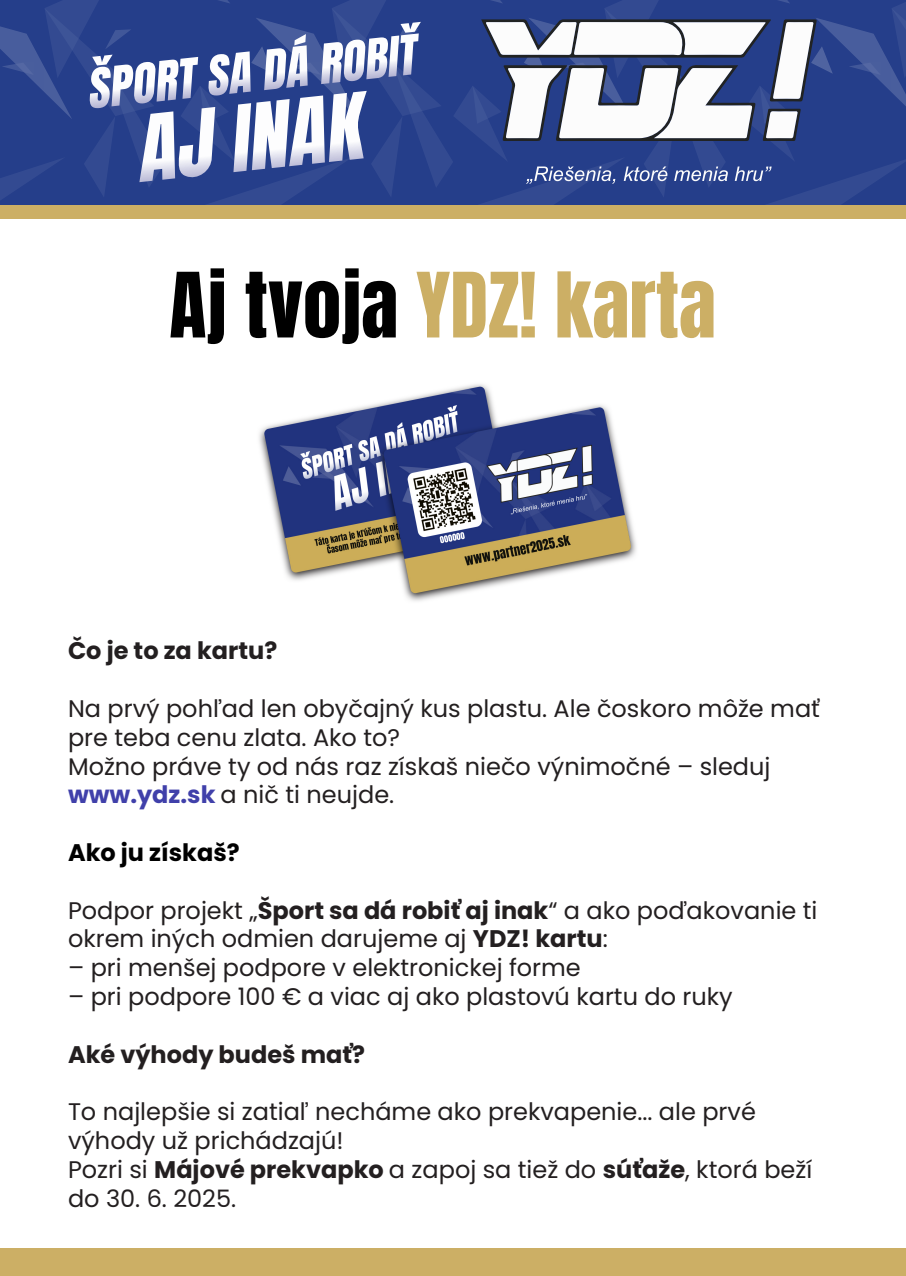
<style>
.page{position:relative;width:906px;height:1276px;background:#fff}
.page>*{position:absolute;margin:0;border:0;box-sizing:border-box;transform-origin:0 0}
.t1{font:76.5px "Anton";color:#ccaf65}
.t2{font:24px/28.8px "Poppins";color:#231f20}
.t3{font:700 24px "Poppins";color:#231f20}
.t4{font:700 24px "Poppins";color:#000}
.s1{color:#000}
.s2{font-weight:700;color:#4040aa}
.s3{font-weight:700}
</style>
<div class="page">
<img style="left:259px;top:384px;width:377px;height:217px">
<div style="left:0;top:206px;width:906px;height:13px;background:#ccaf65"></div>
<svg style="left:0;top:0;width:906px;height:206px"></svg>
<div style="left:0;top:1248px;width:906px;height:28px;background:#ccaf65"></div>
<h1 class="t1" style="left:169px;top:266px;width:548px"><span class="s1">Aj tvoja</span> YDZ! karta</h1>
<p class="t3" style="left:68px;top:637px;width:211px">Čo je to za kartu?</p>
<p class="t2" style="left:68px;top:694px;width:753px">Na prvý pohľad len obyčajný kus plastu. Ale čoskoro môže mať pre teba cenu zlata. Ako to?<br>Možno práve ty od nás raz získaš niečo výnimočné – sleduj <span class="s2">www.ydz.sk</span> a nič ti neujde.</p>
<p class="t4" style="left:68px;top:838px;width:173px">Ako ju získaš?</p>
<p class="t2" style="left:68px;top:896px;width:751px">Podpor projekt „<span class="s3">Šport sa dá robiť aj inak</span>“ a ako poďakovanie ti okrem iných odmien darujeme aj <span class="s3">YDZ! kartu</span>:</p>
<p class="t2" style="left:68px;top:953px;width:514px">– pri menšej podpore v elektronickej forme</p>
<p class="t2" style="left:68px;top:982px;width:666px">– pri podpore 100 € a viac aj ako plastovú kartu do ruky</p>
<p class="t3" style="left:68px;top:1040px;width:299px">Aké výhody budeš mať?</p>
<p class="t2" style="left:68px;top:1097px;width:746px">To najlepšie si zatiaľ necháme ako prekvapenie... ale prvé výhody už prichádzajú!<br>Pozri si <span class="s3">Májové prekvapko</span> a zapoj sa tiež do <span class="s3">súťaže</span>, ktorá beží do 30. 6. 2025.</p>
</div>
